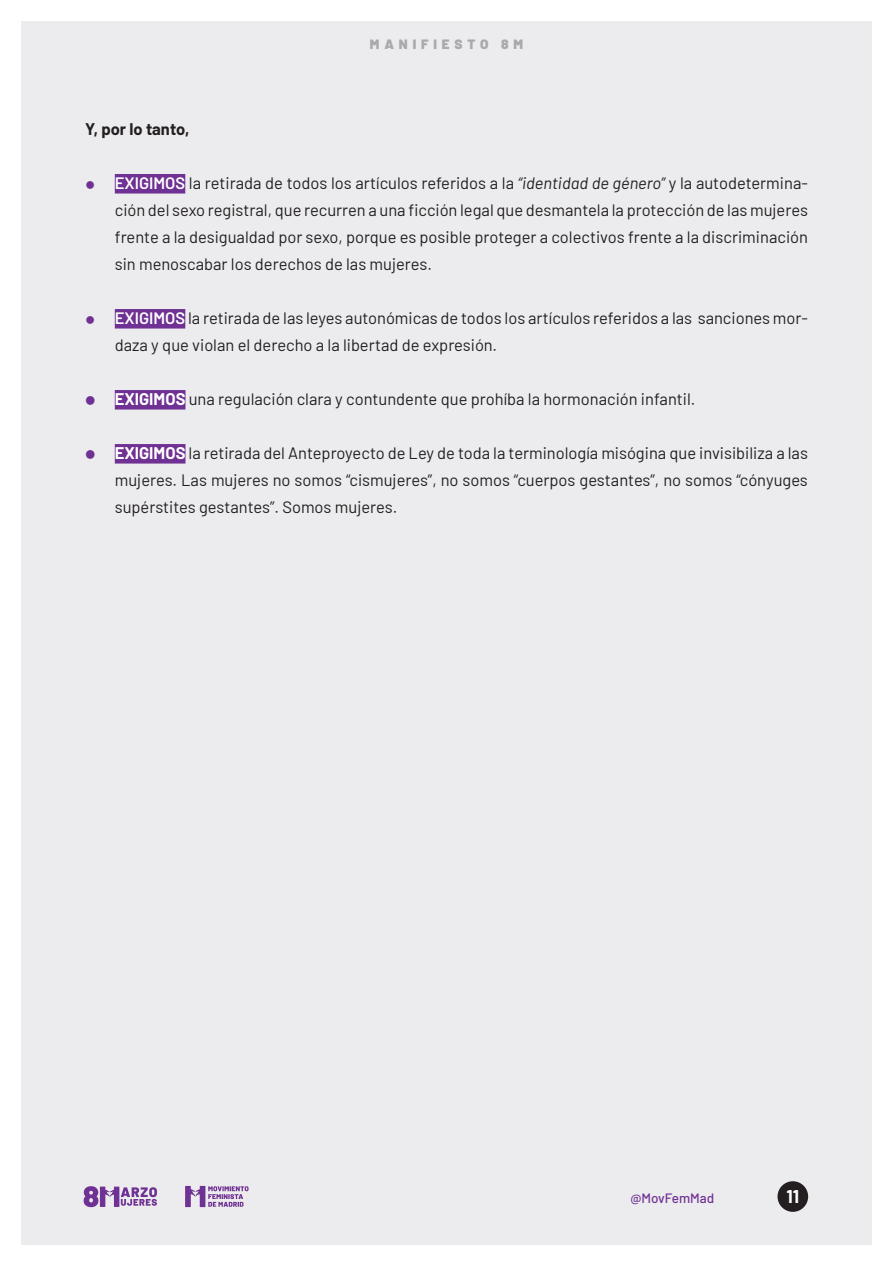
<style>
.page{position:relative;width:893px;height:1263px;background:#fff}
.page>*{position:absolute;margin:0;border:0;box-sizing:border-box;transform-origin:0 0}
.t1{font:700 18px "Barlow";color:#fff}
.t2{font:16.5px/27px "Barlow";color:#231f20;text-align:justify}
.t3{font:700 16.5px "Barlow";color:#231f20}
.t4{font:900 13.5px "Barlow";letter-spacing:.36em;color:#a8a9ad}
.t5{font:500 13.5px "Barlow";color:#6f3193}
.s1{font-size:33px;color:#6f3193}
.s2{font-weight:600;color:#fff}
.s3{font-style:italic}
.s4{font-weight:700;font-size:33px;color:#6f3193}
.s5{font-weight:700;color:#fff}
</style>
<div class="page">
<div style="left:21px;top:21px;width:851px;height:1224px;background:#ececee"></div>
<svg style="left:185px;top:1186px;width:64px;height:21px"></svg>
<svg style="left:84px;top:1186px;width:73px;height:21px"></svg>
<div style="left:777px;top:1181px;width:31px;height:31px;background:#231f20;border-radius:50%"></div>
<div style="left:115px;top:174px;width:70px;height:20px;background:#6f3193"></div>
<div style="left:115px;top:309px;width:70px;height:20px;background:#6f3193"></div>
<div style="left:115px;top:390px;width:70px;height:20px;background:#6f3193"></div>
<div style="left:115px;top:444px;width:70px;height:20px;background:#6f3193"></div>
<p class="t4" style="left:370px;top:34px;width:155px">MANIFIESTO 8M</p>
<p class="t3" style="left:85px;top:117px;width:106px">Y, por lo tanto,</p>
<p class="t2" style="left:115px;top:168px;width:695px;text-indent:-30px"><span class="s1">•</span> <span class="s2">EXIGIMOS</span> la retirada de todos los artículos referidos a la <span class="s3">“identidad de género”</span> y la autodetermina&shy;ción del sexo registral, que recurren a una ficción legal que desmantela la protección de las mujeres frente a la desigualdad por sexo, porque es posible proteger a colectivos frente a la discriminación sin menoscabar los derechos de las mujeres.</p>
<p class="t2" style="left:115px;top:303px;width:695px;text-indent:-30px"><span class="s1">•</span> <span class="s2">EXIGIMOS</span> la retirada de las leyes autonómicas de todos los artículos referidos a las sanciones mor&shy;daza y que violan el derecho a la libertad de expresión.</p>
<p class="t2" style="left:85px;top:384px;width:612px"><span class="s4">•</span> <span class="s5">EXIGIMOS</span> una regulación clara y contundente que prohíba la hormonación infantil.</p>
<p class="t2" style="left:115px;top:438px;width:695px;text-indent:-30px"><span class="s4">•</span> <span class="s5">EXIGIMOS</span> la retirada del Anteproyecto de Ley de toda la terminología misógina que invisibiliza a las mujeres. Las mujeres no somos “cismujeres”, no somos “cuerpos gestantes”, no somos “cónyuges supérstites gestantes”. Somos mujeres.</p>
<p class="t5" style="left:630px;top:1188px;width:86px">@MovFemMad</p>
<p class="t1" style="left:786px;top:1183px;width:14px">11</p>
</div>
